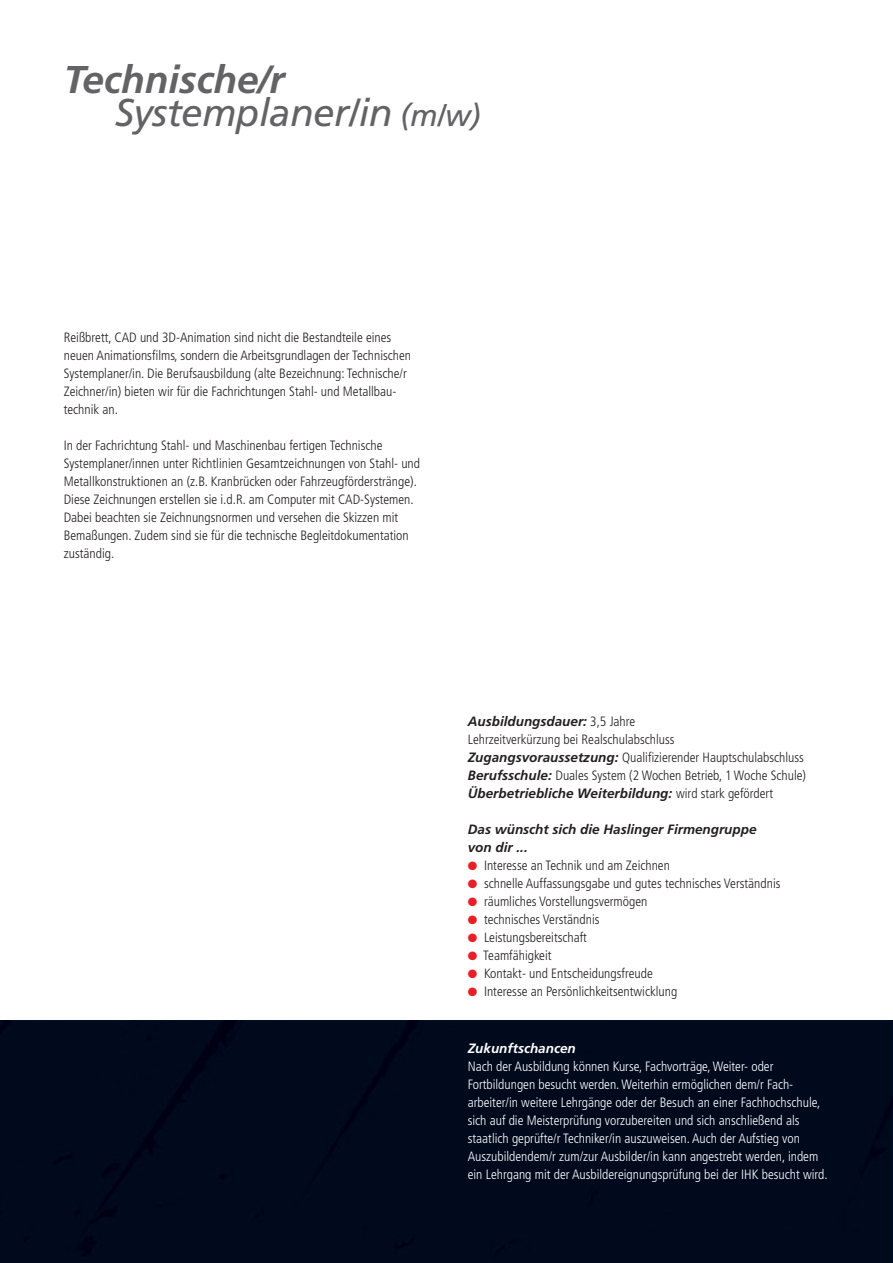
<style>
.page{position:relative;width:893px;height:1263px;background:#fff}
.page>*{position:absolute;margin:0;border:0;box-sizing:border-box;transform-origin:0 0}
.t1{font:italic 38.7px "Frutiger";letter-spacing:-.015em;color:#636366}
.t2{font:italic 700 38.7px "Frutiger";color:#636366}
.t3{font:300 condensed 13.5px/18px "Frutiger";color:#231f20}
.t4{font:300 condensed 13.5px/18px "Frutiger";color:#fff}
.t5{font:italic 700 13.5px "Frutiger";color:#231f20}
.t6{font:italic 700 13.5px "Frutiger";color:#fff}
.s1{font-size:30.9px}
.s2{font-weight:300;font-style:normal;font-stretch:condensed}
.s3{font-weight:700;font-style:italic;font-stretch:normal}
.s4{color:#ee1d23}
</style>
<div class="page">
<div style="left:0;top:1020px;width:893px;height:243px;background:#000a1d"></div>
<img style="left:892px;top:1020px;width:1px;height:243px">
<p class="t2" style="left:64px;top:57px;width:222px">Technische/r</p>
<p class="t1" style="left:115px;top:90px;width:368px">Systemplaner/in <span class="s1">(m/w)</span></p>
<p class="t3" style="left:64px;top:328px;width:329px">Reißbrett, CAD und 3D-Animation sind nicht die Bestandteile eines</p>
<p class="t3" style="left:64px;top:346px;width:349px">neuen Animationsfilms, sondern die Arbeitsgrundlagen der Technischen Systemplaner/in. Die Berufsausbildung (alte Bezeichnung: Technische/r Zeichner/in) bieten wir für die Fachrichtungen Stahl- und Metallbau&shy;technik an.</p>
<p class="t3" style="left:64px;top:436px;width:358px">In der Fachrichtung Stahl- und Maschinenbau fertigen Technische Systemplaner/innen unter Richtlinien Gesamtzeichnungen von Stahl- und Metallkonstruktionen an (z.B. Kranbrücken oder Fahrzeugförderstränge).<br>Diese Zeichnungen erstellen sie i.d.R. am Computer mit CAD-Systemen.<br>Dabei beachten sie Zeichnungsnormen und versehen die Skizzen mit Bemaßungen. Zudem sind sie für die technische Begleitdokumentation zuständig.</p>
<p class="t5" style="left:468px;top:713px;width:169px">Ausbildungsdauer: <span class="s2">3,5 Jahre</span></p>
<p class="t3" style="left:468px;top:730px;width:208px">Lehrzeitverkürzung bei Realschulabschluss</p>
<p class="t3" style="left:468px;top:748px;width:338px"><span class="s3">Zugangsvoraussetzung:</span> Qualifizierender Hauptschulabschluss</p>
<p class="t3" style="left:468px;top:766px;width:340px"><span class="s3">Berufsschule:</span> Duales System (2 Wochen Betrieb, 1 Woche Schule)</p>
<p class="t5" style="left:468px;top:785px;width:307px">Überbetriebliche Weiterbildung: <span class="s2">wird stark gefördert</span></p>
<p class="t5" style="left:468px;top:821px;width:290px">Das wünscht sich die Haslinger Firmengruppe</p>
<p class="t5" style="left:468px;top:839px;width:62px">von dir ...</p>
<p class="t3" style="left:468px;top:856px;width:204px"><span class="s4">●</span> Interesse an Technik und am Zeichnen</p>
<p class="t3" style="left:468px;top:874px;width:314px"><span class="s4">●</span> schnelle Auffassungsgabe und gutes technisches Verständnis</p>
<p class="t3" style="left:468px;top:892px;width:181px"><span class="s4">●</span> räumliches Vorstellungsvermögen</p>
<p class="t3" style="left:468px;top:910px;width:133px"><span class="s4">●</span> technisches Verständnis</p>
<p class="t3" style="left:468px;top:928px;width:121px"><span class="s4">●</span> Leistungsbereitschaft</p>
<p class="t3" style="left:468px;top:946px;width:85px"><span class="s4">●</span> Teamfähigkeit</p>
<p class="t3" style="left:468px;top:964px;width:186px"><span class="s4">●</span> Kontakt- und Entscheidungsfreude</p>
<p class="t3" style="left:468px;top:982px;width:211px"><span class="s4">●</span> Interesse an Persönlichkeitsentwicklung</p>
<p class="t6" style="left:468px;top:1040px;width:109px">Zukunftschancen</p>
<p class="t4" style="left:468px;top:1057px;width:307px">Nach der Ausbildung können Kurse, Fachvorträge, Weiter- oder</p>
<p class="t4" style="left:468px;top:1075px;width:354px">Fortbildungen besucht werden. Weiterhin ermöglichen dem/r Fach&shy;arbeiter/in weitere Lehrgänge oder der Besuch an einer Fachhochschule, sich auf die Meisterprüfung vorzubereiten und sich anschließend als staatlich geprüfte/r Techniker/in auszuweisen. Auch der Aufstieg von</p>
<p class="t4" style="left:468px;top:1147px;width:361px">Auszubildendem/r zum/zur Ausbilder/in kann angestrebt werden, indem ein Lehrgang mit der Ausbildereignungsprüfung bei der IHK besucht wird.</p>
</div>
